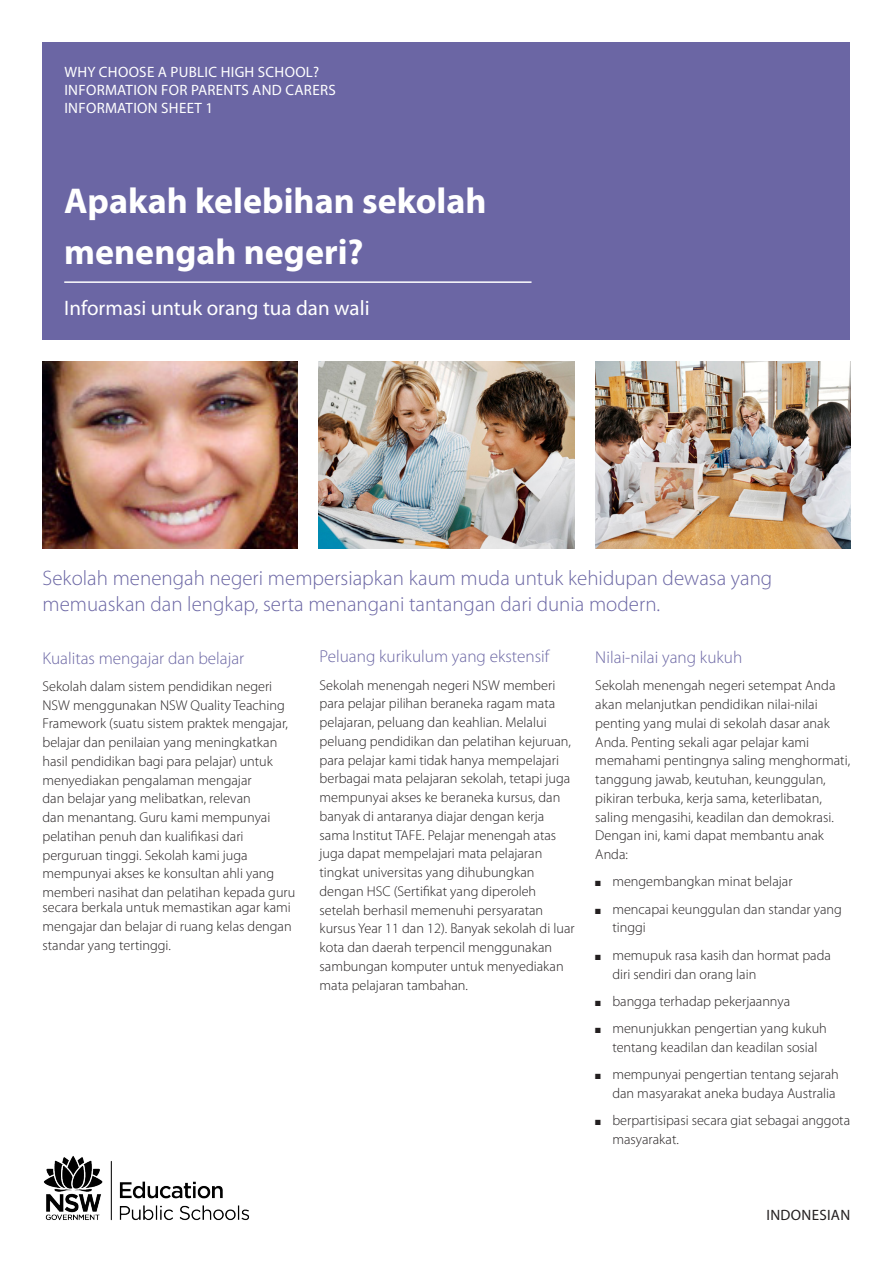
<style>
.page{position:relative;width:893px;height:1263px;background:#fff}
.page>*{position:absolute;margin:0;border:0;box-sizing:border-box;transform-origin:0 0}
.A4_info_sheet_title{font:700 36px/51px "Myriad Pro";color:#fff}
.A4_stand_first{font:300 21px/25.5px "Myriad Pro";color:#6b66a4}
.A4_info_sheet_sub_ti{font:21px "Myriad Pro";color:#fff}
.A4_body_head{font:300 17.25px "Myriad Pro";color:#6b66a4}
.A4_info_sheet_no{font:15px/18px "Myriad Pro";letter-spacing:.02em;color:#fff}
.A4_info_sheet_no-2{font:15px "Myriad Pro";color:#231f20}
.A4_body_copy{font:300 14.25px/18.8px "Myriad Pro";color:#231f20}
.A4_body_bullets{font:300 14.25px/18.8px "Myriad Pro";color:#231f20}
.t1{font:7.5px "Zapf Dingbats ITC";color:#231f20}
</style>
<div class="page">
<div style="left:43px;top:43px;width:807px;height:297px;background:#6b66a4"></div>
<img style="left:43px;top:361px;width:255px;height:187px">
<hr style="left:64px;top:281px;width:467px;height:2px;background:#fff">
<img style="left:319px;top:361px;width:255px;height:187px">
<img style="left:595px;top:361px;width:255px;height:187px">
<img style="left:44px;top:1156px;width:205px;height:64px">
<p class="A4_info_sheet_no" style="left:64px;top:62px;width:273px">WHY CHOOSE A PUBLIC HIGH SCHOOL?<br>INFORMATION FOR PARENTS AND CARERS</p>
<p class="A4_info_sheet_no" style="left:64px;top:98px;width:150px">INFORMATION SHEET 1</p>
<p class="A4_info_sheet_title" style="left:64px;top:175px;width:424px">Apakah kelebihan sekolah menengah negeri?</p>
<p class="A4_info_sheet_sub_ti" style="left:64px;top:295px;width:307px">I NFORMASI UNTUK ORANG TUA DAN WALI</p>
<p class="A4_stand_first" style="left:43px;top:565px;width:731px">Sekolah menengah negeri mempersiapkan kaum muda untuk kehidupan dewasa yang memuaskan dan lengkap, serta menangani tantangan dari dunia modern.</p>
<p class="A4_body_head" style="left:43px;top:647px;width:203px">Kualitas mengajar dan belajar</p>
<p class="A4_body_copy" style="left:43px;top:676px;width:254px">Sekolah dalam sistem pendidikan negeri NSW menggunakan NSW Quality Teaching Framework (suatu sistem praktek mengajar, belajar dan penilaian yang meningkatkan hasil pendidikan bagi para pelajar) untuk menyediakan pengalaman mengajar<br>dan belajar yang melibatkan, relevan<br>dan menantang. Guru kami mempunyai pelatihan penuh dan kualifikasi dari perguruan tinggi. Sekolah kami juga mempunyai akses ke konsultan ahli yang memberi nasihat dan pelatihan kepada guru</p>
<p class="A4_body_copy" style="left:43px;top:898px;width:251px;text-align:justify">secara berkala untuk memastikan agar kami mengajar dan belajar di ruang kelas dengan standar yang tertinggi.</p>
<p class="A4_body_head" style="left:320px;top:646px;width:231px">Peluang kurikulum yang ekstensif</p>
<p class="A4_body_copy" style="left:320px;top:675px;width:257px">Sekolah menengah negeri NSW memberi para pelajar pilihan beraneka ragam mata pelajaran, peluang dan keahlian. Melalui peluang pendidikan dan pelatihan kejuruan, para pelajar kami tidak hanya mempelajari berbagai mata pelajaran sekolah, tetapi juga mempunyai akses ke beraneka kursus, dan banyak di antaranya diajar dengan kerja sama Institut TAFE. Pelajar menengah atas juga dapat mempelajari mata pelajaran tingkat universitas yang dihubungkan dengan HSC (Sertifikat yang diperoleh setelah berhasil memenuhi persyaratan kursus Year 11 dan 12). Banyak sekolah di luar kota dan daerah terpencil menggunakan sambungan komputer untuk menyediakan mata pelajaran tambahan.</p>
<p class="A4_body_head" style="left:595px;top:647px;width:149px">Nilai-nilai yang kukuh</p>
<p class="A4_body_copy" style="left:595px;top:676px;width:256px">Sekolah menengah negeri setempat Anda akan melanjutkan pendidikan nilai-nilai penting yang mulai di sekolah dasar anak Anda. Penting sekali agar pelajar kami memahami pentingnya saling menghormati, tanggung jawab, keutuhan, keunggulan, pikiran terbuka, kerja sama, keterlibatan, saling mengasihi, keadilan dan demokrasi.<br>Dengan ini, kami dapat membantu anak Anda:</p>
<p class="A4_body_bullets" style="left:612px;top:872px;width:182px">mengembangkan minat belajar</p>
<p class="A4_body_bullets" style="left:612px;top:899px;width:231px">mencapai keunggulan dan standar yang tinggi</p>
<p class="A4_body_bullets" style="left:612px;top:945px;width:220px">memupuk rasa kasih dan hormat pada diri sendiri dan orang lain</p>
<p class="A4_body_bullets" style="left:612px;top:991px;width:179px">bangga terhadap pekerjaannya</p>
<p class="A4_body_bullets" style="left:612px;top:1019px;width:216px">menunjukkan pengertian yang kukuh tentang keadilan dan keadilan sosial</p>
<p class="A4_body_bullets" style="left:612px;top:1065px;width:228px">mempunyai pengertian tentang sejarah dan masyarakat aneka budaya Australia</p>
<p class="A4_body_bullets" style="left:612px;top:1111px;width:239px">berpartisipasi secara giat sebagai anggota masyarakat.</p>
<p class="t1" style="left:595px;top:880px;width:7px">■</p>
<p class="t1" style="left:595px;top:907px;width:7px">■</p>
<p class="t1" style="left:595px;top:953px;width:7px">■</p>
<p class="t1" style="left:595px;top:999px;width:7px">■</p>
<p class="t1" style="left:595px;top:1027px;width:7px">■</p>
<p class="t1" style="left:595px;top:1073px;width:7px">■</p>
<p class="t1" style="left:595px;top:1119px;width:7px">■</p>
<p class="A4_info_sheet_no-2" style="left:766px;top:1206px;width:10px">INDONESIAN</p>
</div>
